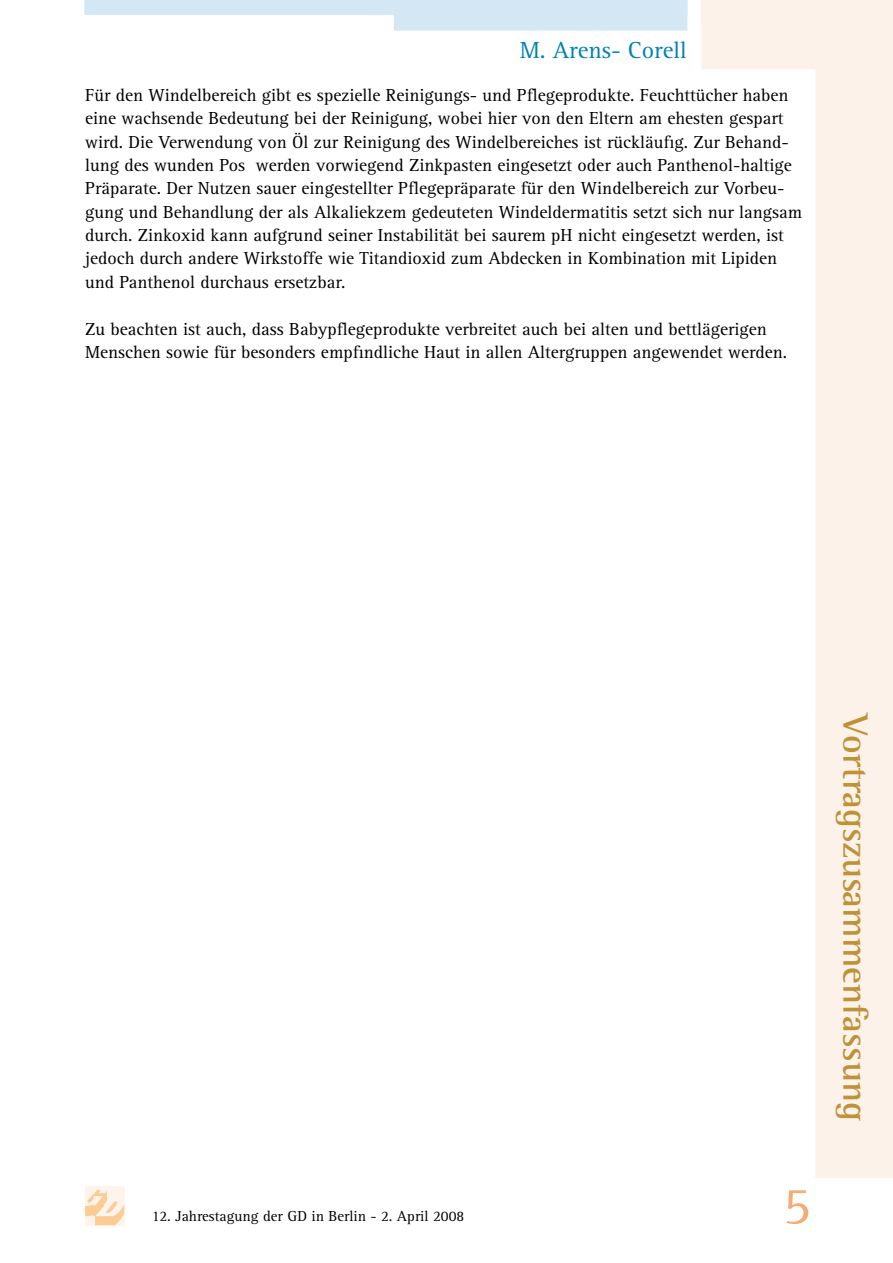
<style>
.page{position:relative;width:893px;height:1263px;background:#fff}
.page>*{position:absolute;margin:0;border:0;box-sizing:border-box;transform-origin:0 0}
.t1{font:54px "Agfa Rotis Serif";color:#f5ab75}
.t2{font:700 36px "Agfa Rotis Semi Serif";color:#be9237}
.t3{font:24px "Agfa Rotis Serif";color:#0081b8}
.t4{font:18px/23.4px "Agfa Rotis Serif";color:#000}
.t5{font:15px "Agfa Rotis Serif";color:#000}
</style>
<div class="page">
<svg style="left:701px;top:21px;width:192px;height:1157px"></svg>
<div style="left:85px;top:1186px;width:39px;height:39px;background:#fef4ec"></div>
<svg style="left:85px;top:1189px;width:39px;height:36px"></svg>
<svg style="left:84px;top:0;width:603px;height:31px"></svg>
<div style="left:701px;top:0;width:192px;height:21px;background:#fcf2ea"></div>
<h3 class="t3" style="left:520px;top:37px;width:168px">M. Arens- Corell</h3>
<p class="t4" style="left:85px;top:84px;width:719px">Für den Windelbereich gibt es spezielle Reinigungs- und Pflegeprodukte. Feuchttücher haben eine wachsende Bedeutung bei der Reinigung, wobei hier von den Eltern am ehesten gespart wird. Die Verwendung von Öl zur Reinigung des Windelbereiches ist rückläufig. Zur Behand&shy;lung des wunden Pos werden vorwiegend Zinkpasten eingesetzt oder auch Panthenol-haltige Präparate. Der Nutzen sauer eingestellter Pflegepräparate für den Windelbereich zur Vorbeu&shy;gung und Behandlung der als Alkaliekzem gedeuteten Windeldermatitis setzt sich nur langsam durch. Zinkoxid kann aufgrund seiner Instabilität bei saurem pH nicht eingesetzt werden, ist jedoch durch andere Wirkstoffe wie Titandioxid zum Abdecken in Kombination mit Lipiden und Panthenol durchaus ersetzbar.</p>
<p class="t4" style="left:85px;top:317px;width:704px">Zu beachten ist auch, dass Babypflegeprodukte verbreitet auch bei alten und bettlägerigen<br>Menschen sowie für besonders empfindliche Haut in allen Altergruppen angewendet werden.</p>
<p class="t5" style="left:152px;top:1208px;width:314px">12. Jahrestagung der GD in Berlin - 2. April 2008</p>
<h2 class="t2" style="left:877px;top:714px;width:409px;rotate:90deg">Vortragszusammenfassung</h2>
<h1 class="t1" style="left:783px;top:1175px;width:30px">5</h1>
</div>
